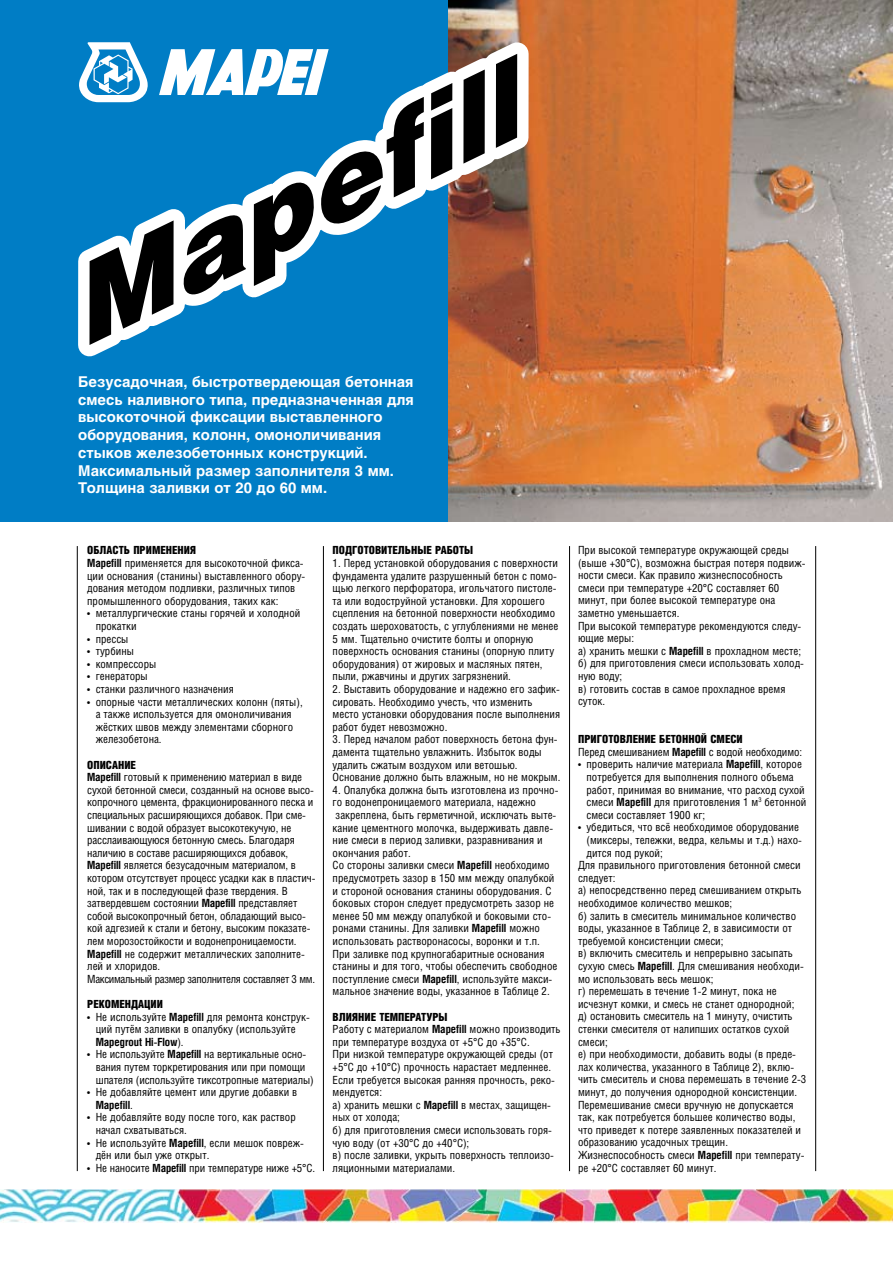
<style>
.page{position:relative;width:893px;height:1263px;background:#fff}
.page>*{position:absolute;margin:0;border:0;box-sizing:border-box;transform-origin:0 0}
.t1{font:700 14.7px/17.7px "Helios";color:#fff}
.t2{font:11.25px/12.6px "Helios Cond";color:#000}
.t3{font:900 11.25px "Helios Cond";color:#000}
.s1{font-weight:900}
.s2{font-weight:700}
</style>
<div class="page">
<img style="left:0;top:1190px;width:893px;height:32px">
<img style="left:448px;top:0;width:445px;height:521px">
<div style="left:0;top:0;width:448px;height:521px;background:#007dc5"></div>
<svg style="left:78px;top:42px;width:451px;height:314px"></svg>
<svg style="left:78px;top:42px;width:346px;height:303px"></svg>
<svg style="left:431px;top:83px;width:21px;height:96px;background:#303030"></svg>
<svg style="left:463px;top:70px;width:22px;height:94px;background:#232323"></svg>
<svg style="left:496px;top:54px;width:21px;height:94px;background:#1b1b1b"></svg>
<hr style="left:77px;top:546px;width:1px;height:625px;background:#000">
<hr style="left:323px;top:546px;width:1px;height:625px;background:#000">
<hr style="left:569px;top:546px;width:1px;height:625px;background:#000">
<hr style="left:815px;top:546px;width:1px;height:625px;background:#000">
<p class="t1" style="left:78px;top:373px;width:337px">Безусадочная, быстротвердеющая бетонная смесь наливного типа, предназначенная для высокоточной фиксации выставленного оборудования, колонн, омоноличивания стыков железобетонных конструкций.<br>Максимальный размер заполнителя 3 мм.<br>Толщина заливки от 20 до 60 мм.</p>
<p class="t2" style="left:87px;top:544px;width:220px"><span class="s1">ОБЛАСТЬ ПРИМЕНЕНИЯ<br></span><span class="s2">Mapefill</span> при-ме-ня-ет-ся для вы-со-ко-точ-ной фик-са&shy;ции ос-но-ва-ния (ста-ни-ны) вы-став-лен-но-го обо-ру&shy;до-ва-ния ме-то-дом под-лив-ки, раз-лич-ных ти-пов про-мыш-лен-но-го обо-ру-до-ва-ния, та-ких как:</p>
<p class="t2" style="left:96px;top:607px;width:206px;text-indent:-9px">• ме-тал-лур-ги-че-с-кие ста-ны го-ря-чей и хо-лод-ной про-кат-ки</p>
<p class="t2" style="left:87px;top:632px;width:43px">• прес-сы</p>
<p class="t2" style="left:87px;top:645px;width:48px">• тур-би-ны</p>
<p class="t2" style="left:87px;top:657px;width:71px">• ком-прес-со-ры</p>
<p class="t2" style="left:87px;top:670px;width:62px">• ге-не-ра-то-ры</p>
<p class="t2" style="left:87px;top:682px;width:148px">• стан-ки раз-лич-но-го на-зна-че-ния</p>
<p class="t2" style="left:96px;top:695px;width:208px;text-indent:-9px">• опорные части металлических колонн (пяты), а также используется для омоноличивания жёстких швов между элементами сборного железобетона.</p>
<p class="t2" style="left:87px;top:758px;width:230px"><span class="s1">ОПИСАНИЕ<br></span><span class="s2">Mapefill</span> готовый к применению материал в виде сухой бетонной смеси, созданный на основе высо&shy;копрочного цемента, фракционированного песка и специальных расширяющихся добавок. При сме&shy;шивании с водой образует высокотекучую, не расслаивающуюcя бетонную смесь. Благодаря наличию в составе расширяющихся добавок, <span class="s2">Mapefill</span> является безусадочным материалом, в котором отсутствует процесс усадки как в пластич&shy;ной, так и в последующей фазе твердения. В затвердевшем состоянии <span class="s2">Mapefill</span> представляет собой высокопрочный бетон, обладающий высо&shy;кой адгезией к стали и бетону, высоким показате&shy;лем морозостойкости и водонепроницаемости.<br><span class="s2">Mapefill</span> не содержит металлических заполните&shy;лей и хлоридов.<br>Максимальный размер заполнителя составляет 3 мм.</p>
<p class="t3" style="left:87px;top:997px;width:77px">РЕКОМЕНДАЦИИ</p>
<p class="t2" style="left:96px;top:1010px;width:216px;text-indent:-9px">• Не используйте <span class="s2">Mapefill</span> для ремонта конструк&shy;ций путём заливки в опалубку (используйте<br><span class="s2">Mapegrout Hi-Flow</span>).</p>
<p class="t2" style="left:96px;top:1048px;width:219px;text-indent:-9px">• Не используйте <span class="s2">Mapefill</span> на вертикальные осно&shy;вания путем торкретирования или при помощи шпателя (используйте тиксотропные материалы)</p>
<p class="t2" style="left:96px;top:1086px;width:203px;text-indent:-9px">• Не добавляйте цемент или другие добавки в<br><span class="s2">Mapefill</span>.</p>
<p class="t2" style="left:96px;top:1111px;width:202px;text-indent:-9px">• Не добавляйте воду после того, как раствор начал схватываться.</p>
<p class="t2" style="left:96px;top:1136px;width:210px;text-indent:-9px">• Не используйте <span class="s2">Mapefill</span>, если мешок повреж&shy;дён или был уже открыт.</p>
<p class="t2" style="left:87px;top:1161px;width:229px">• Не наносите <span class="s2">Mapefill</span> при температуре ниже +5°С.</p>
<p class="t3" style="left:333px;top:544px;width:142px">ПОДГОТОВИТЕЛЬНЫЕ РАБОТЫ</p>
<p class="t2" style="left:333px;top:556px;width:227px">1. Перед установкой оборудования с поверхности фундамента удалите разрушенный бетон с помо&shy;щью легкого перфоратора, игольчатого пистоле&shy;та или водоструйной установки. Для хорошего сцепления на бетонной поверхности необходимо создать шероховатость, с углублениями не менее 5 мм. Тщательно очистите болты и опорную поверхность основания станины (опорную плиту оборудования) от жировых и масляных пятен, пыли, ржавчины и других загрязнений.</p>
<p class="t2" style="left:333px;top:682px;width:229px">2. Выставить оборудование и надежно его зафик&shy;сировать. Необходимо учесть, что изменить место установки оборудования после выполнения работ будет невозможно.</p>
<p class="t2" style="left:333px;top:733px;width:229px">3. Перед началом работ поверхность бетона фун&shy;дамента тщательно увлажнить. Избыток воды удалить сжатым воздухом или ветошью.<br>Основание должно быть влажным, но не мокрым.</p>
<p class="t2" style="left:333px;top:783px;width:227px">4. Опалубка должна быть изготовлена из прочно&shy;го водонепроницаемого материала, надежно закреплена, быть герметичной, исключать выте&shy;кание цементного молочка, выдерживать давле&shy;ние смеси в период заливки, разравнивания и окончания работ.<br>Со стороны заливки смеси <span class="s2">Mapefill</span> необходимо предусмотреть зазор в 150 мм между опалубкой и стороной основания станины оборудования. С боковых сторон следует предусмотреть зазор не менее 50 мм между опалубкой и боковыми сто&shy;ронами станины. Для заливки <span class="s2">Mapefill</span> можно использовать растворонасосы, воронки и т.п.<br>При заливке под крупногабаритные основания станины и для того, чтобы обеспечить свободное поступление смеси <span class="s2">Mapefill</span>, используйте макси&shy;мальное значение воды, указанное в Таблице 2.</p>
<p class="t2" style="left:333px;top:1010px;width:229px"><span class="s1">ВЛИЯНИЕ ТЕМПЕРАТУРЫ<br></span>Работу с материалом <span class="s2">Mapefill</span> можно производить при температуре воздуха от +5°С до +35°С.<br>При низкой температуре окружающей среды (от +5°С до +10°С) прочность нарастает медленнее.<br>Если требуется высокая ранняя прочность, реко&shy;мендуется:<br>а) хранить мешки с <span class="s2">Mapefill</span> в местах, защищен&shy;ных от холода;<br>б) для приготовления смеси использовать горя&shy;чую воду (от +30°С до +40°С);<br>в) после заливки, укрыть поверхность теплоизо&shy;ляционными материалами.</p>
<p class="t2" style="left:578px;top:543px;width:229px">При высокой температуре окружающей среды (выше +30°С), возможна быстрая потеря подвиж&shy;ности смеси. Как правило жизнеспособность смеси при температуре +20°С составляет 60 минут, при более высокой температуре она заметно уменьшается.<br>При высокой температуре рекомендуются следу&shy;ющие меры:<br>а) хранить мешки с <span class="s2">Mapefill</span> в прохладном месте; б) для приготовления смеси использовать холод&shy;ную воду;<br>в) готовить состав в самое прохладное время суток.</p>
<p class="t2" style="left:578px;top:732px;width:226px"><span class="s1">ПРИГОТОВЛЕНИЕ БЕТОННОЙ СМЕСИ<br></span>Перед смешиванием <span class="s2">Mapefill</span> с водой необходимо:</p>
<p class="t2" style="left:586px;top:758px;width:221px;text-indent:-8px">• проверить наличие материала <span class="s2">Mapefill</span>, которое потребуется для выполнения полного объема работ, принимая во внимание, что расход сухой смеси <span class="s2">Mapefill</span> для приготовления 1 м<sup>3</sup> бетонной смеси составляет 1900 кг;</p>
<p class="t2" style="left:578px;top:821px;width:222px">• убедиться, что всё необходимое оборудование</p>
<p class="t2" style="left:586px;top:833px;width:217px">(миксеры, тележки, ведра, кельмы и т.д.) нахо-</p>
<p class="t2" style="left:586px;top:846px;width:78px">дится под рукой;</p>
<p class="t2" style="left:578px;top:858px;width:224px">Для правильного приготовления бетонной смеси</p>
<p class="t2" style="left:578px;top:871px;width:39px">следует:</p>
<p class="t2" style="left:578px;top:884px;width:225px">а) непосредственно перед смешиванием открыть</p>
<p class="t2" style="left:578px;top:896px;width:156px">необходимое количество мешков;</p>
<p class="t2" style="left:578px;top:909px;width:220px">б) залить в смеситель минимальное количество</p>
<p class="t2" style="left:578px;top:921px;width:216px">воды, указанное в Таблице 2, в зависимости от</p>
<p class="t2" style="left:578px;top:934px;width:147px">требуемой консистенции смеси;</p>
<p class="t2" style="left:578px;top:947px;width:216px">в) включить смеситель и непрерывно засыпать</p>
<p class="t2" style="left:578px;top:959px;width:227px">сухую смесь <span class="s2">Mapefill</span>. Для смешивания необходи-</p>
<p class="t2" style="left:578px;top:972px;width:137px">мо использовать весь мешок;</p>
<p class="t2" style="left:578px;top:984px;width:200px">г) перемешать в течение 1-2 минут, пока не</p>
<p class="t2" style="left:578px;top:997px;width:218px">исчезнут комки, и смесь не станет однородной;</p>
<p class="t2" style="left:578px;top:1010px;width:216px">д) остановить смеситель на 1 минуту, очистить</p>
<p class="t2" style="left:578px;top:1022px;width:213px">стенки смесителя от налипших остатков сухой</p>
<p class="t2" style="left:578px;top:1035px;width:31px">смеси;</p>
<p class="t2" style="left:578px;top:1047px;width:220px">е) при необходимости, добавить воды (в преде-</p>
<p class="t2" style="left:578px;top:1060px;width:218px">лах количества, указанного в Таблице 2), вклю-</p>
<p class="t2" style="left:578px;top:1073px;width:230px">чить смеситель и снова перемешать в течение 2-3</p>
<p class="t2" style="left:578px;top:1085px;width:221px">минут, до получения однородной консистенции.</p>
<p class="t2" style="left:578px;top:1098px;width:217px">Перемешивание смеси вручную не допускается</p>
<p class="t2" style="left:578px;top:1110px;width:219px">так, как потребуется большее количество воды,</p>
<p class="t2" style="left:578px;top:1123px;width:225px">что приведет к потере заявленных показателей и</p>
<p class="t2" style="left:578px;top:1136px;width:151px">образованию усадочных трещин.</p>
<p class="t2" style="left:578px;top:1148px;width:228px">Жизнеспособность смеси <span class="s2">Mapefill</span> при температу-</p>
<p class="t2" style="left:578px;top:1161px;width:140px">ре +20°С составляет 60 минут.</p>
</div>
